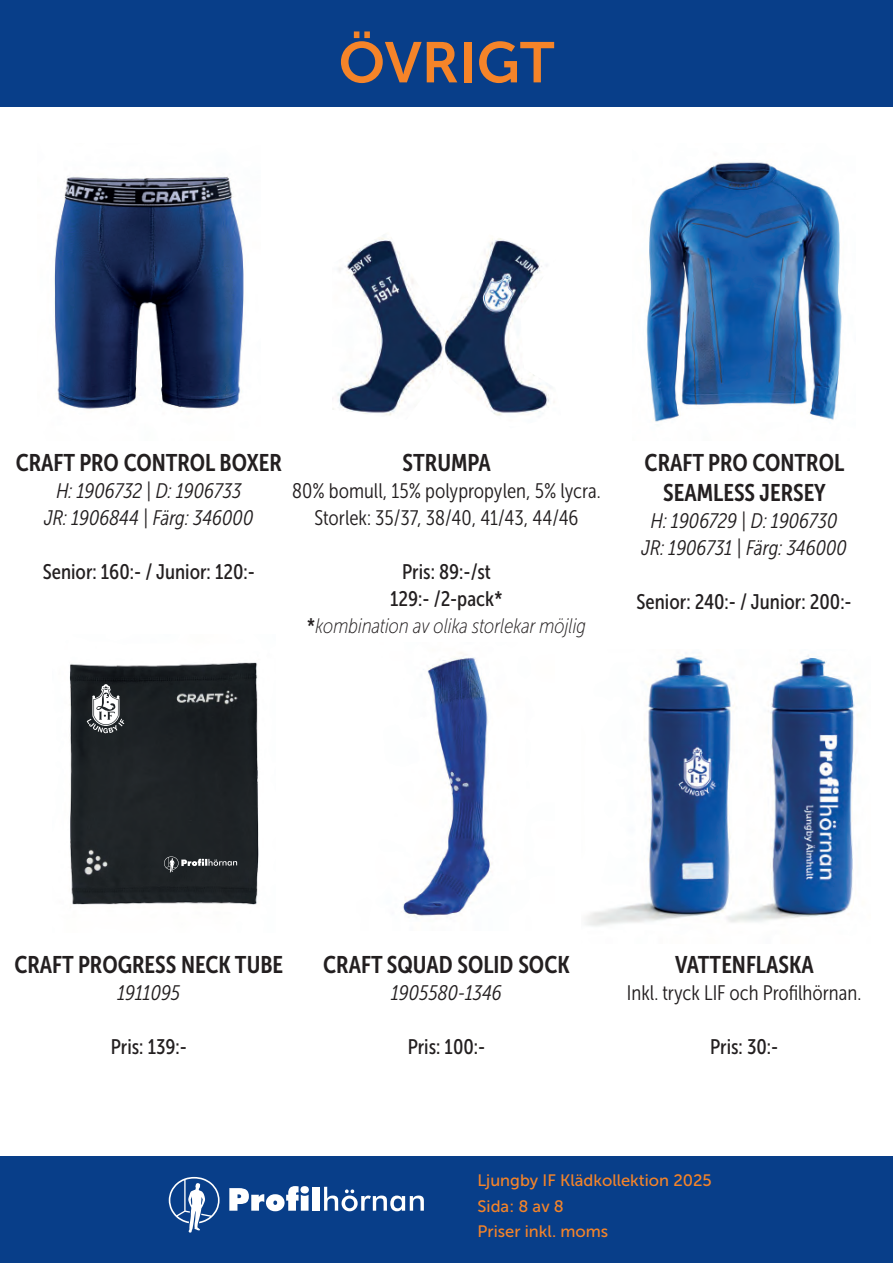
<style>
.page{position:relative;width:893px;height:1263px;background:#fff}
.page>*{position:absolute;margin:0;border:0;box-sizing:border-box;transform-origin:0 0}
.t1{font:57px "Museo Sans 700";color:#f58429}
.t2{font:24px/30px "Museo Sans Cond 700";color:#231f20;text-align:center}
.t3{font:21px/27px "Museo Sans Cond 500";color:#231f20;text-align:center}
.t4{font:italic 21px/27px "Museo Sans Cond 300";color:#231f20;text-align:center}
.t5{font:21px/27px "Museo Sans Cond 300";color:#231f20;text-align:center}
.t6{font:italic 21px "Museo Sans Cond 100";color:#231f20}
.t7{font:16.5px/25.5px "Museo Sans 500";color:#f58429}
.s1{font-family:"Museo Sans Cond 500";font-style:normal}
</style>
<div class="page">
<div style="left:0;top:0;width:893px;height:106px;background:#083e89"></div>
<div style="left:0;top:1157px;width:893px;height:106px;background:#083e89"></div>
<img style="left:54px;top:176px;width:190px;height:233px">
<img style="left:646px;top:162px;width:196px;height:260px">
<img style="left:444px;top:238px;width:111px;height:178px">
<img style="left:332px;top:237px;width:112px;height:179px">
<svg style="left:169px;top:1177px;width:51px;height:55px"></svg>
<div style="left:312px;top:1187px;width:8px;height:24px;background:#fff"></div>
<svg style="left:324px;top:1187px;width:100px;height:24px"></svg>
<svg style="left:229px;top:1186px;width:80px;height:25px"></svg>
<img style="left:403px;top:652px;width:88px;height:266px">
<img style="left:69px;top:662px;width:190px;height:243px">
<svg style="left:87px;top:684px;width:37px;height:49px"></svg>
<svg style="left:164px;top:856px;width:73px;height:16px"></svg>
<img style="left:586px;top:655px;width:269px;height:271px">
<h1 class="t1" style="left:339px;top:31px;width:217px">ÖVRIGT</h1>
<p class="t2" style="left:16px;top:448px;width:268px">CRAFT PRO CONTROL BOXER</p>
<p class="t4" style="left:44px;top:478px;width:211px">H: 1906732 | D: 1906733<br>JR: 1906844 | Färg: 346000</p>
<p class="t3" style="left:43px;top:559px;width:214px">Senior: 160:- / Junior: 120:-</p>
<p class="t2" style="left:403px;top:448px;width:90px">STRUMPA</p>
<p class="t5" style="left:292px;top:478px;width:310px">80% bomull, 15% polypropylen, 5% lycra.<br>Storlek: 35/37, 38/40, 41/43, 44/46</p>
<p class="t3" style="left:390px;top:559px;width:114px">Pris: 89:-/st<br>129:- /2-pack*</p>
<p class="t6" style="left:307px;top:615px;width:281px"><span class="s1">*</span>kombination av olika storlekar möjlig</p>
<p class="t2" style="left:645px;top:448px;width:201px">CRAFT PRO CONTROL<br>SEAMLESS JERSEY</p>
<p class="t4" style="left:641px;top:508px;width:207px">H: 1906729 | D: 1906730<br>JR: 1906731 | Färg: 346000</p>
<p class="t3" style="left:637px;top:589px;width:217px">Senior: 240:- / Junior: 200:-</p>
<p class="t2" style="left:15px;top:949px;width:270px">CRAFT PROGRESS NECK TUBE</p>
<p class="t4" style="left:117px;top:979px;width:64px">1911095</p>
<p class="t3" style="left:111px;top:1033px;width:78px">Pris: 139:-</p>
<p class="t2" style="left:323px;top:949px;width:248px">CRAFT SQUAD SOLID SOCK</p>
<p class="t4" style="left:391px;top:979px;width:112px">1905580-1346</p>
<p class="t3" style="left:408px;top:1033px;width:79px">Pris: 100:-</p>
<p class="t2" style="left:675px;top:949px;width:140px">VATTENFLASKA</p>
<p class="t5" style="left:627px;top:979px;width:236px">Inkl. tryck LIF och Profilhörnan.</p>
<p class="t3" style="left:710px;top:1033px;width:70px">Pris: 30:-</p>
<p class="t7" style="left:478px;top:1168px;width:236px">Ljungby IF Klädkollektion 2025<br>Sida: 8 av 8<br>Priser inkl. moms</p>
</div>
